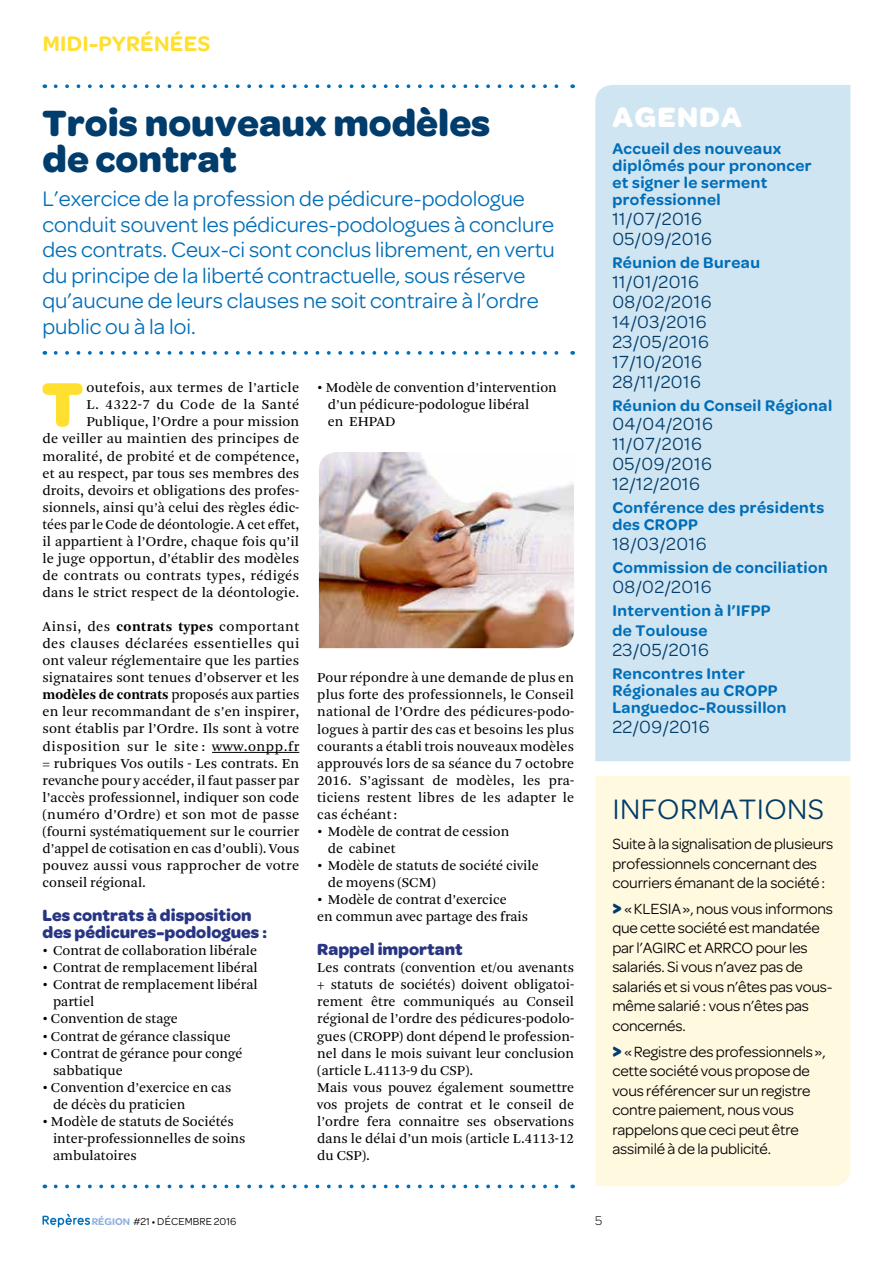
<style>
.page{position:relative;width:893px;height:1263px;background:#fff}
.page>*{position:absolute;margin:0;border:0;box-sizing:border-box;transform-origin:0 0}
.t1{font:700 66.75px "Omnes";color:#ffdf30}
.t2{font:700 39px/36px "Omnes";color:#003c6c}
.t3{font:30px "Omnes";letter-spacing:.015em;color:#003c6c}
.t4{font:700 30px "Omnes";letter-spacing:.04em;color:#fff}
.t5{font:22.5px/25.5px "Omnes";color:#006eb8}
.t6{font:600 22.5px "Omnes";letter-spacing:.015em;color:#ffdf30}
.t7{font:18.75px/20px "Omnes";letter-spacing:.025em;color:#003c6c}
.t8{font:700 17.25px/17.1px "Omnes";color:#283583}
.t9{font:600 16.5px/17.2px "Omnes";letter-spacing:.025em;color:#006eb8}
.t10{font:15.75px/19.5px "Omnes";letter-spacing:-.01em;color:#000}
.t11{font:14.25px/17.1px "Arnhem Blond";color:#000}
.t12{font:300 13.5px "Omnes";color:#000}
.t13{font:10.8px "Omnes";color:#000}
.s1{font-family:"Arnhem";font-weight:700}
.s2{font-weight:600;font-size:10.5px;color:#8ab0de}
.s3{font-weight:500;font-size:10.5px}
.s4{font-weight:700;font-size:21px;color:#003c6c}
</style>
<div class="page">
<svg style="left:43px;top:1214px;width:47px;height:13px"></svg>
<svg style="left:56px;top:351px;width:517px;height:4px"></svg>
<svg style="left:56px;top:84px;width:517px;height:4px"></svg>
<svg style="left:56px;top:1184px;width:517px;height:4px"></svg>
<hr style="left:212px;top:752px;width:87px;height:1px;background:#000">
<div style="left:595px;top:85px;width:255px;height:676px;background:#d0e5f2"></div>
<img style="left:319px;top:452px;width:255px;height:196px">
<div style="left:595px;top:776px;width:255px;height:410px;background:#fff9e0"></div>
<h3 class="t6" style="left:43px;top:31px;width:169px">Midi-Pyrénées</h3>
<h2 class="t2" style="left:43px;top:105px;width:449px">Trois nouveaux modèles de contrat</h2>
<p class="t5" style="left:43px;top:186px;width:514px">L’exercice de la profession de pédicure-podologue conduit souvent les pédicures-podologues à conclure des contrats. Ceux-ci sont conclus librement, en vertu du principe de la liberté contractuelle, sous réserve qu’aucune de leurs clauses ne soit contraire à l’ordre public ou à la loi.</p>
<p class="t11" style="left:43px;top:379px;width:258px;text-align:right">outefois, aux termes de l’article<br>L. 4322-7 du Code de la Santé Publique, l’Ordre a pour mission<br>de veiller au maintien des principes de moralité, de probité et de compétence, et au respect, par tous ses membres des droits, devoirs et obligations des profes&shy;sionnels, ainsi qu’à celui des règles édic&shy;tées par le Code de déontologie. A cet effet, il appartient à l’Ordre, chaque fois qu’il le juge opportun, d’établir des modèles de contrats ou contrats types, rédigés dans le strict respect de la déontologie.</p>
<p class="t11" style="left:43px;top:618px;width:258px;text-align:justify">Ainsi, des <span class="s1">contrats types</span> comportant des clauses déclarées essentielles qui ont valeur réglementaire que les parties signataires sont tenues d’observer et les <span class="s1">modèles de contrats</span> proposés aux parties en leur recommandant de s’en inspirer, sont établis par l’Ordre. Ils sont à votre disposition sur le site : www.onpp.fr = rubriques Vos outils - Les contrats. En revanche pour y accéder, il faut passer par l’accès professionnel, indiquer son code (numéro d’Ordre) et son mot de passe (fourni systématiquement sur le courrier d’appel de cotisation en cas d’oubli). Vous pouvez aussi vous rapprocher de votre conseil régional.</p>
<p class="t8" style="left:43px;top:907px;width:226px">Les contrats à disposition des pédicures-podologues :</p>
<p class="t11" style="left:43px;top:942px;width:216px">• Contrat de collaboration libérale</p>
<p class="t11" style="left:43px;top:959px;width:217px">• Contrat de remplacement libéral</p>
<p class="t11" style="left:53px;top:976px;width:206px;text-indent:-11px">• Contrat de remplacement libéral partiel</p>
<p class="t11" style="left:43px;top:1010px;width:137px">• Convention de stage</p>
<p class="t11" style="left:43px;top:1028px;width:190px">• Contrat de gérance classique</p>
<p class="t11" style="left:53px;top:1045px;width:191px;text-indent:-11px">• Contrat de gérance pour congé sabbatique</p>
<p class="t11" style="left:53px;top:1079px;width:180px;text-indent:-11px">• Convention d’exercice en cas de décès du praticien</p>
<p class="t11" style="left:53px;top:1113px;width:194px;text-indent:-11px">• Modèle de statuts de Sociétés inter-professionnelles de soins ambulatoires</p>
<h1 class="t1" style="left:42px;top:366px;width:43px">T</h1>
<p class="t11" style="left:328px;top:379px;width:231px;text-indent:-11px">• Modèle de convention d’intervention d’un pédicure-podologue libéral<br>en EHPAD</p>
<p class="t11" style="left:317px;top:669px;width:258px;text-align:justify">Pour répondre à une demande de plus en plus forte des professionnels, le Conseil national de l’Ordre des pédicures-podo&shy;logues à partir des cas et besoins les plus courants a établi trois nouveaux modèles approuvés lors de sa séance du 7 octobre 2016. S’agissant de modèles, les pra&shy;ticiens restent libres de les adapter le cas échéant:</p>
<p class="t11" style="left:328px;top:823px;width:183px;text-indent:-11px">• Modèle de contrat de cession de cabinet</p>
<p class="t11" style="left:328px;top:857px;width:212px;text-indent:-11px">• Modèle de statuts de société civile de moyens (SCM)</p>
<p class="t11" style="left:317px;top:891px;width:212px">• Modèle de contrat d’exercice<br>en commun avec partage des frais</p>
<p class="t8" style="left:317px;top:941px;width:147px">Rappel important</p>
<p class="t11" style="left:317px;top:959px;width:258px">Les contrats (convention et/ou avenants + statuts de sociétés) doivent obligatoi&shy;rement être communiqués au Conseil régional de l’ordre des pédicures-podolo&shy;gues (CROPP) dont dépend le profession&shy;nel dans le mois suivant leur conclusion (article L.4113-9 du CSP).<br>Mais vous pouvez également soumettre vos projets de contrat et le conseil de l’ordre fera connaitre ses observations dans le délai d’un mois (article L.4113-12 du CSP).</p>
<p class="t13" style="left:92px;top:1215px;width:109px"><span class="s2">RÉGION</span> #21 <span class="s3">•</span> DÉCEMBRE</p>
<p class="t13" style="left:214px;top:1215px;width:24px">2016</p>
<h3 class="t4" style="left:612px;top:100px;width:131px">AGENDA</h3>
<p class="t9" style="left:612px;top:139px;width:201px">Accueil des nouveaux diplômés pour prononcer et signer le serment professionnel</p>
<h3 class="t7" style="left:612px;top:209px;width:101px">11/07/2016<br>05/09/2016</h3>
<p class="t9" style="left:612px;top:254px;width:149px">Réunion de Bureau</p>
<h3 class="t7" style="left:612px;top:272px;width:101px">11/01/2016<br>08/02/2016<br>14/03/2016<br>23/05/2016<br>17/10/2016<br>28/11/2016</h3>
<p class="t9" style="left:612px;top:396px;width:221px">Réunion du Conseil Régional</p>
<h3 class="t7" style="left:612px;top:414px;width:102px">04/04/2016<br>11/07/2016<br>05/09/2016<br>12/12/2016</h3>
<p class="t9" style="left:612px;top:499px;width:213px">Conférence des présidents des CROPP</p>
<h3 class="t7" style="left:612px;top:534px;width:96px">18/03/2016</h3>
<p class="t9" style="left:612px;top:559px;width:217px">Commission de conciliation</p>
<h3 class="t7" style="left:612px;top:577px;width:101px">08/02/2016</h3>
<p class="t9" style="left:612px;top:600px;width:160px;line-height:20px">Intervention à l’IFPP de Toulouse</p>
<h3 class="t7" style="left:612px;top:640px;width:98px">23/05/2016</h3>
<p class="t9" style="left:612px;top:664px;width:176px">Rencontres Inter<br>Régionales au CROPP<br>Languedoc-Roussillon</p>
<h3 class="t7" style="left:612px;top:717px;width:99px">22/09/2016</h3>
<h3 class="t3" style="left:612px;top:792px;width:213px">I nformations</h3>
<p class="t10" style="left:612px;top:834px;width:223px">Suite à la signalisation de plusieurs professionnels concernant des courriers émanant de la société:</p>
<p class="t10" style="left:612px;top:899px;width:45px"><span class="s4">&gt;</span> «KLESIA</p>
<p class="t10" style="left:612px;top:899px;width:222px;text-indent:70px">», nous vous informons que cette société est mandatée par l’AGIR</p>
<p class="t10" style="left:612px;top:938px;width:222px;text-indent:63px">C et ARRCO pour les salariés. Si vous n’avez pas de salariés et si vous n’êtes pas vous&shy;même salarié : vous n’êtes pas concernés.</p>
<p class="t10" style="left:612px;top:1042px;width:215px"><span class="s4">&gt;</span> « Registre des professionnels», cette société vous propose de vous référencer sur un registre contre paiement, nous vous rappelons que ceci peut être assimilé à de la publicité.</p>
<p class="t12" style="left:595px;top:1213px;width:9px">5</p>
</div>
